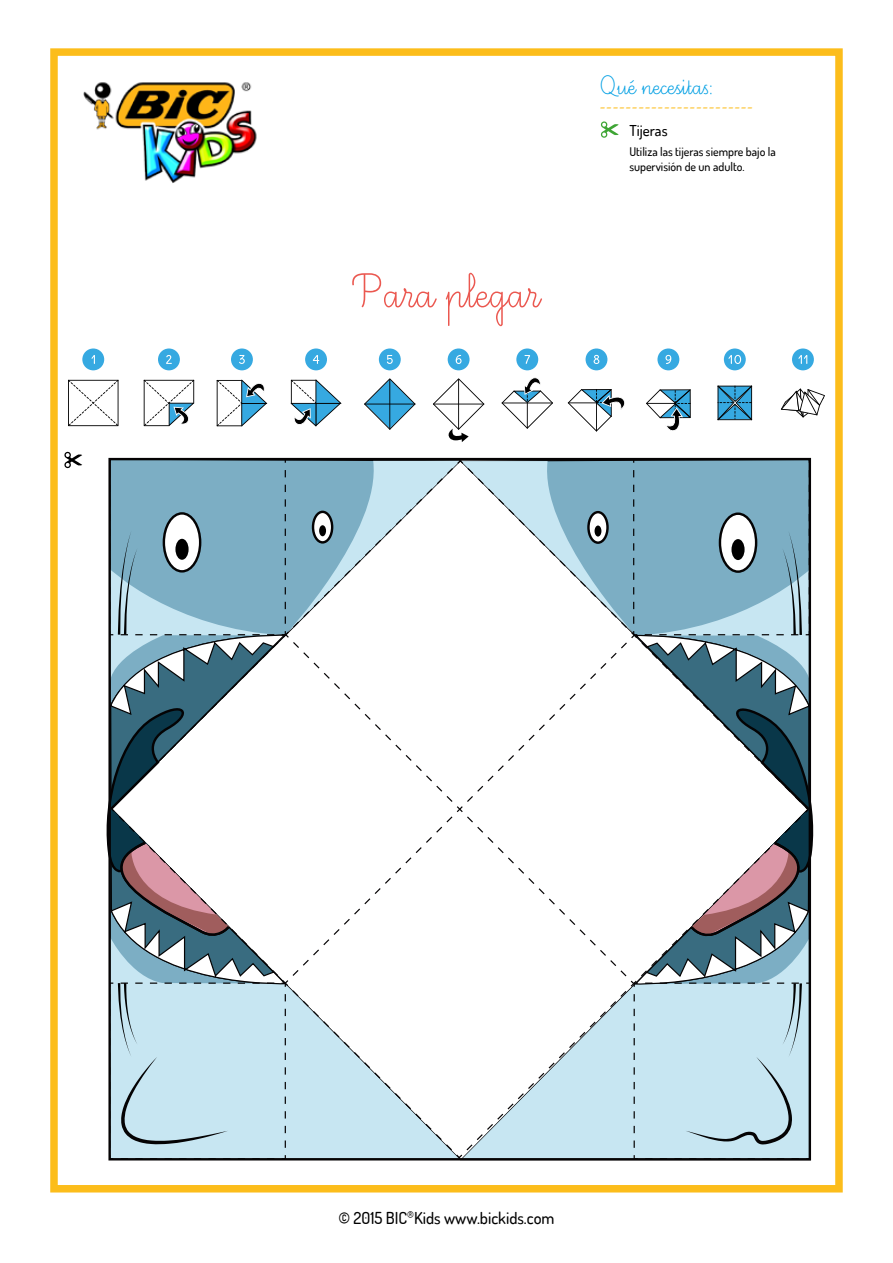
<style>
.page{position:relative;width:893px;height:1263px;background:#fff}
.page>*{position:absolute;margin:0;border:0;box-sizing:border-box;transform-origin:0 0}
.t1{font:60px "Ecriture A Romain Orne";color:#eb5850}
.t2{font:33px "Ecriture A Romain Orne";color:#009fe3}
.t3{font:18px "Minion Pro";color:#fcbd1b}
.t4{font:500 16.5px "Dosis";color:#000}
.t5{font:500 15px "Dosis";color:#000}
.t6{font:500 12px/14.4px "Dosis";color:#000}
</style>
<div class="page">
<div style="left:50px;top:48px;width:793px;height:1144px;border:8px solid #fcbd1b"></div>
<img style="left:83px;top:82px;width:174px;height:101px">
<svg style="left:600px;top:121px;width:19px;height:17px"></svg>
<svg style="left:64px;top:452px;width:750px;height:709px"></svg>
<svg style="left:68px;top:380px;width:51px;height:46px"></svg>
<svg style="left:144px;top:380px;width:50px;height:46px"></svg>
<svg style="left:217px;top:380px;width:50px;height:46px"></svg>
<svg style="left:291px;top:379px;width:50px;height:47px"></svg>
<svg style="left:364px;top:378px;width:51px;height:52px"></svg>
<hr style="left:364px;top:404px;width:51px;height:1px;background:#000">
<hr style="left:389px;top:379px;width:1px;height:51px;background:#000">
<svg style="left:433px;top:378px;width:51px;height:64px"></svg>
<svg style="left:502px;top:377px;width:51px;height:52px"></svg>
<svg style="left:568px;top:389px;width:57px;height:42px"></svg>
<svg style="left:646px;top:389px;width:45px;height:42px"></svg>
<svg style="left:717px;top:386px;width:35px;height:34px"></svg>
<svg style="left:781px;top:389px;width:44px;height:28px"></svg>
<div style="left:82px;top:348px;width:22px;height:22px;background:#36a9e1;border-radius:50%"></div>
<svg style="left:92px;top:355px;width:3px;height:9px"></svg>
<div style="left:158px;top:348px;width:22px;height:22px;background:#36a9e1;border-radius:50%"></div>
<svg style="left:166px;top:355px;width:6px;height:9px"></svg>
<div style="left:231px;top:348px;width:22px;height:22px;background:#36a9e1;border-radius:50%"></div>
<svg style="left:239px;top:355px;width:6px;height:9px"></svg>
<div style="left:305px;top:348px;width:22px;height:22px;background:#36a9e1;border-radius:50%"></div>
<svg style="left:313px;top:355px;width:6px;height:9px"></svg>
<div style="left:379px;top:348px;width:22px;height:22px;background:#36a9e1;border-radius:50%"></div>
<svg style="left:387px;top:355px;width:6px;height:9px"></svg>
<div style="left:448px;top:348px;width:22px;height:22px;background:#36a9e1;border-radius:50%"></div>
<svg style="left:456px;top:355px;width:6px;height:9px"></svg>
<div style="left:516px;top:348px;width:22px;height:22px;background:#36a9e1;border-radius:50%"></div>
<svg style="left:524px;top:355px;width:6px;height:9px"></svg>
<div style="left:586px;top:348px;width:21px;height:22px;background:#36a9e1;border-radius:50%"></div>
<svg style="left:594px;top:355px;width:5px;height:9px"></svg>
<div style="left:657px;top:348px;width:22px;height:22px;background:#36a9e1;border-radius:50%"></div>
<svg style="left:665px;top:355px;width:6px;height:9px"></svg>
<div style="left:724px;top:348px;width:22px;height:22px;background:#36a9e1;border-radius:50%"></div>
<svg style="left:728px;top:355px;width:13px;height:9px"></svg>
<div style="left:792px;top:348px;width:22px;height:22px;background:#36a9e1;border-radius:50%"></div>
<svg style="left:798px;top:355px;width:9px;height:9px"></svg>
<h1 class="t1" style="left:354px;top:262px;width:187px">Para plegar</h1>
<h2 class="t2" style="left:600px;top:69px;width:115px">Qué necesitas:</h2>
<h3 class="t3" style="left:600px;top:94px;width:155px">------------------------</h3>
<p class="t5" style="left:629px;top:121px;width:40px">Tijeras</p>
<p class="t6" style="left:629px;top:145px;width:148px">Utiliza las tijeras siempre bajo la supervisión de un adulto.</p>
<h3 class="t4" style="left:338px;top:1207px;width:218px">© 2015 BIC<sup>®</sup>Kids www.bickids.com</h3>
</div>
